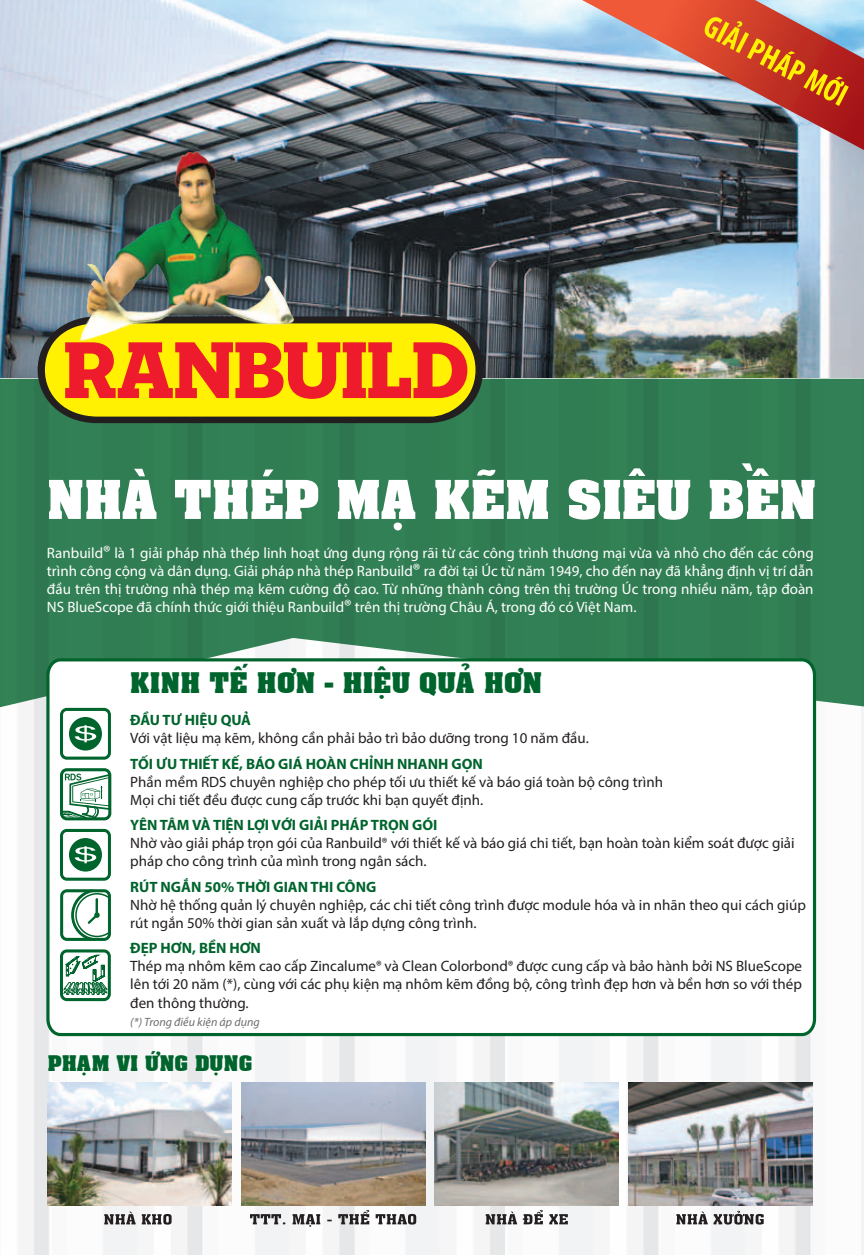
<style>
.page{position:relative;width:864px;height:1255px;background:#fff}
.page>*{position:absolute;margin:0;border:0;box-sizing:border-box;transform-origin:0 0}
.t1{font:60px "VNI Awchon Bold";letter-spacing:-.01em;color:#fff;scale:1.06 1}
.t2{font:31.65px "VNI Awchon Bold";color:#00642d;scale:1.04 1}
.t3{font:24px "VNI Awchon Bold";color:#00642d;scale:1.04 1}
.t4{font:15px/18px "Myriad Pro";color:#231f20}
.t5{font:15px/18px "Myriad Pro";color:#fff;text-align:justify}
.t6{font:700 15px "Myriad Pro";color:#00642d}
.t7{font:italic 12px "Myriad Pro";color:#6c6d70}
.s1{font-size:18px}
</style>
<div class="page">
<img style="left:0;top:0;width:863px;height:1254px">
<svg style="left:250px;top:1209px;width:166px;height:17px"></svg>
<img style="left:241px;top:1082px;width:184px;height:123px">
<img style="left:434px;top:1082px;width:184px;height:123px">
<svg style="left:485px;top:1209px;width:82px;height:15px"></svg>
<img style="left:628px;top:1082px;width:183px;height:123px">
<svg style="left:676px;top:1210px;width:87px;height:14px"></svg>
<img style="left:581px;top:0;width:282px;height:150px">
<div style="left:0;top:379px;width:863px;height:331px;background:#317e53"></div>
<svg style="left:38px;top:316px;width:445px;height:107px;background:#2e3b36"></svg>
<svg style="left:43px;top:321px;width:434px;height:97px;background:#e49414"></svg>
<img style="left:69px;top:151px;width:236px;height:208px">
<svg style="left:45px;top:656px;width:772px;height:381px"></svg>
<svg style="left:60px;top:768px;width:51px;height:52px"></svg>
<svg style="left:60px;top:889px;width:51px;height:51px"></svg>
<svg style="left:60px;top:707px;width:51px;height:52px"></svg>
<svg style="left:60px;top:949px;width:51px;height:52px"></svg>
<svg style="left:104px;top:1211px;width:67px;height:13px"></svg>
<img style="left:48px;top:1082px;width:184px;height:123px">
<svg style="left:60px;top:828px;width:51px;height:52px"></svg>
<h1 class="t1" style="left:47px;top:454px;width:728px">NHAØ THEÙP MAÏ KEÕM SIEÂU BEÀN</h1>
<p class="t5" style="left:47px;top:543px;width:768px">Ranbuild<span class="s1">®</span> là 1 giải pháp nhà thép linh hoạt ứng dụng rộng rãi từ các công trình thương mại vừa và nhỏ cho đến các công trình công cộng và dân dụng. Giải pháp nhà thép Ranbuild<span class="s1">®</span> ra đời tại Úc từ năm 1949, cho đến nay đã khẳng định vị trí dẫn đầu trên thị trường nhà thép mạ kẽm cường độ cao. Từ những thành công trên thị trường Úc trong nhiều năm, tập đoàn NS BlueScope đã chính thức giới thiệu Ranbuild<span class="s1">®</span> trên thị trường Châu Á, trong đó có Việt Nam.</p>
<h2 class="t2" style="left:130px;top:659px;width:398px">KINH TEÁ HÔN - HIEÄU QUAÛ HÔN</h2>
<p class="t6" style="left:130px;top:710px;width:122px">ĐẦU TƯ HIỆU QUẢ</p>
<p class="t4" style="left:130px;top:729px;width:460px">Với vật liệu mạ kẽm, không cần phải bảo trì bảo dưỡng trong 10 năm đầu.</p>
<p class="t6" style="left:130px;top:754px;width:354px">TỐI ƯU THIẾT KẾ, BÁO GIÁ HOÀN CHỈNH NHANH GỌN</p>
<p class="t4" style="left:130px;top:772px;width:534px">Phần mềm RDS chuyên nghiệp cho phép tối ưu thiết kế và báo giá toàn bộ công trình<br>Mọi chi tiết đều được cung cấp trước khi bạn quyết định.</p>
<p class="t6" style="left:130px;top:815px;width:308px">YÊN TÂM VÀ TIỆN LỢI VỚI GIẢI PHÁP TRỌN GÓI</p>
<p class="t4" style="left:130px;top:834px;width:665px">Nhờ vào giải pháp trọn gói của Ranbuild® với thiết kế và báo giá chi tiết, bạn hoàn toàn kiểm soát được giải pháp cho công trình của mình trong ngân sách.</p>
<p class="t6" style="left:130px;top:877px;width:247px">RÚT NGẮN 50% THỜI GIAN THI CÔNG</p>
<p class="t4" style="left:130px;top:895px;width:676px">Nhờ hệ thống quản lý chuyên nghiệp, các chi tiết công trình được module hóa và in nhãn theo qui cách giúp rút ngắn 50% thời gian sản xuất và lắp dựng công trình.</p>
<p class="t6" style="left:130px;top:938px;width:132px">ĐẸP HƠN, BỀN HƠN</p>
<p class="t4" style="left:130px;top:957px;width:673px;text-align:justify">Thép mạ nhôm kẽm cao cấp Zincalume® và Clean Colorbond® được cung cấp và bảo hành bởi NS BlueScope lên tới 20 năm (*), cùng với các phụ kiện mạ nhôm kẽm đồng bộ, công trình đẹp hơn và bền hơn so với thép đen thông thường.</p>
<p class="t7" style="left:130px;top:1014px;width:131px">(*) Trong điều kiện áp dụng</p>
<h3 class="t3" style="left:48px;top:1045px;width:198px">PHAÏM VI ÖÙNG DUÏNG</h3>
</div>
